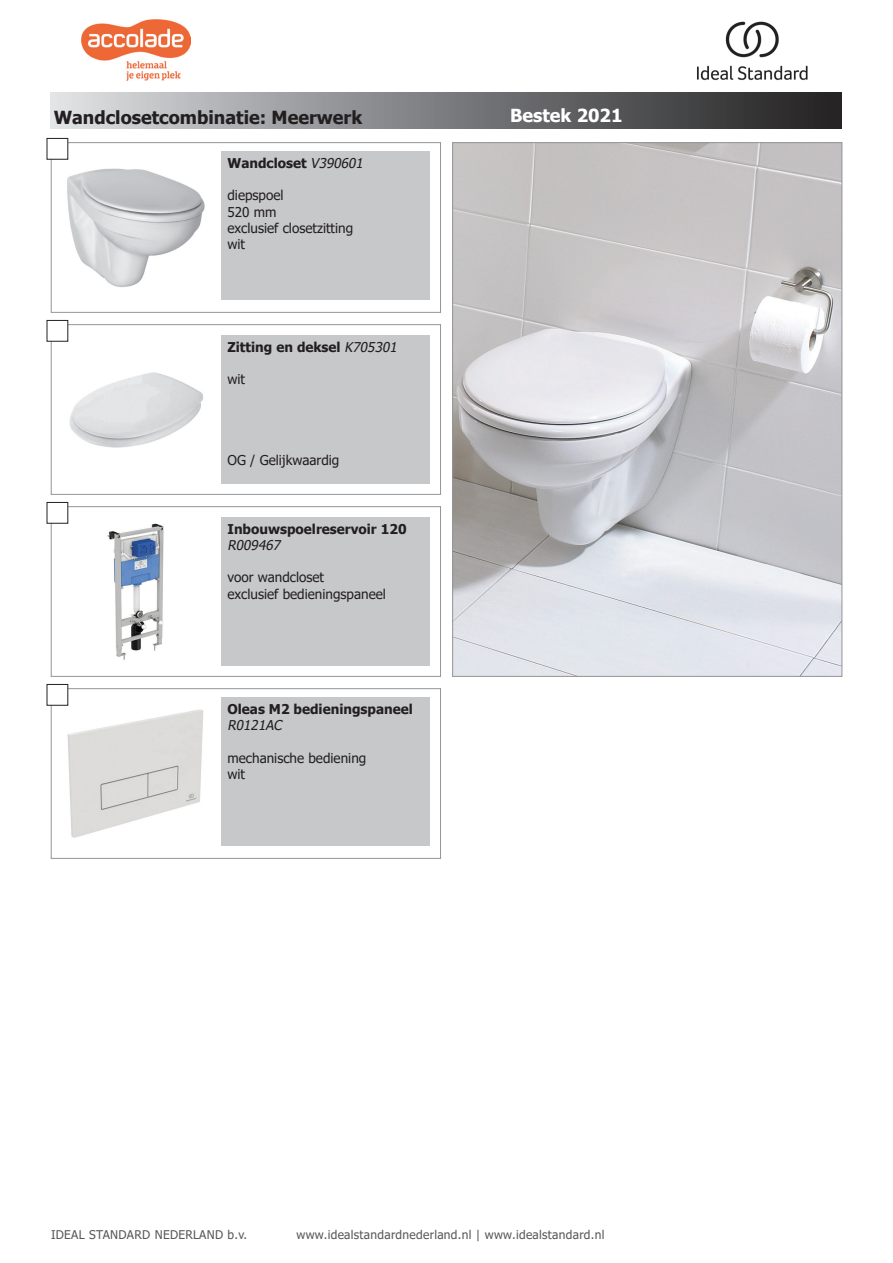
<style>
.page{position:relative;width:893px;height:1263px;background:#fff}
.page>*{position:absolute;margin:0;border:0;box-sizing:border-box;transform-origin:0 0}
.t1{font:700 18px "Tahoma";color:#231f20}
.t2{font:700 18px "Tahoma";color:#fff}
.t3{font:13.5px/16.2px "Tahoma";color:#231f20}
.t4{font:700 13.5px "Tahoma";color:#231f20}
.t5{font:italic 13.5px "Tahoma";color:#231f20}
.t6{font:12px "Tahoma";letter-spacing:.025em;color:#57585a}
.s1{font-weight:400;font-style:italic}
</style>
<div class="page">
<div style="left:51px;top:92px;width:791px;height:37px;background:linear-gradient(to right,#dcdee1,#1e1e1f)"></div>
<img style="left:454px;top:144px;width:386px;height:530px">
<div style="left:51px;top:142px;width:390px;height:171px;border:1px solid #939598"></div>
<img style="left:60px;top:151px;width:145px;height:136px">
<div style="left:221px;top:151px;width:209px;height:149px;background:#c7c8ca"></div>
<div style="left:51px;top:506px;width:390px;height:170px;border:1px solid #939598"></div>
<img style="left:60px;top:515px;width:104px;height:145px">
<div style="left:221px;top:517px;width:209px;height:149px;background:#c7c8ca"></div>
<div style="left:51px;top:688px;width:390px;height:170px;border:1px solid #939598"></div>
<img style="left:60px;top:697px;width:144px;height:141px">
<div style="left:221px;top:697px;width:209px;height:149px;background:#c7c8ca"></div>
<div style="left:51px;top:324px;width:390px;height:171px;border:1px solid #939598"></div>
<img style="left:60px;top:333px;width:143px;height:115px">
<div style="left:221px;top:335px;width:209px;height:149px;background:#c7c8ca"></div>
<div style="left:47px;top:684px;width:21px;height:21px;background:#fff"></div>
<div style="left:47px;top:502px;width:21px;height:21px;background:#fff"></div>
<div style="left:47px;top:320px;width:21px;height:21px;background:#fff"></div>
<div style="left:47px;top:138px;width:21px;height:21px;background:#fff"></div>
<img style="left:81px;top:20px;width:110px;height:61px">
<img style="left:697px;top:21px;width:111px;height:60px">
<h1 class="t1" style="left:54px;top:105px;width:310px">Wandclosetcombinatie: Meerwerk</h1>
<p class="t4" style="left:227px;top:154px;width:140px">Wandcloset <span class="s1">V390601</span></p>
<p class="t3" style="left:227px;top:188px;width:127px">diepspoel<br>520 mm<br>exclusief closetzitting wit</p>
<p class="t4" style="left:227px;top:337px;width:174px">Zitting en deksel <span class="s1">K705301</span></p>
<p class="t3" style="left:227px;top:372px;width:19px">wit</p>
<p class="t3" style="left:227px;top:453px;width:113px">OG / Gelijkwaardig</p>
<p class="t4" style="left:227px;top:519px;width:181px">Inbouwspoelreservoir 120</p>
<p class="t5" style="left:227px;top:536px;width:58px">R009467</p>
<p class="t3" style="left:227px;top:570px;width:160px">voor wandcloset<br>exclusief bedieningspaneel</p>
<p class="t4" style="left:227px;top:700px;width:187px">Oleas M2 bedieningspaneel</p>
<p class="t5" style="left:227px;top:716px;width:59px">R0121AC</p>
<p class="t3" style="left:227px;top:750px;width:140px">mechanische bediening wit</p>
<h1 class="t2" style="left:510px;top:103px;width:114px">Bestek 2021</h1>
<p class="t6" style="left:51px;top:1227px;width:198px">IDEAL STANDARD NEDERLAND b.v.</p>
<p class="t6" style="left:297px;top:1227px;width:309px">www.idealstandardnederland.nl | www.idealstandard.nl</p>
</div>
